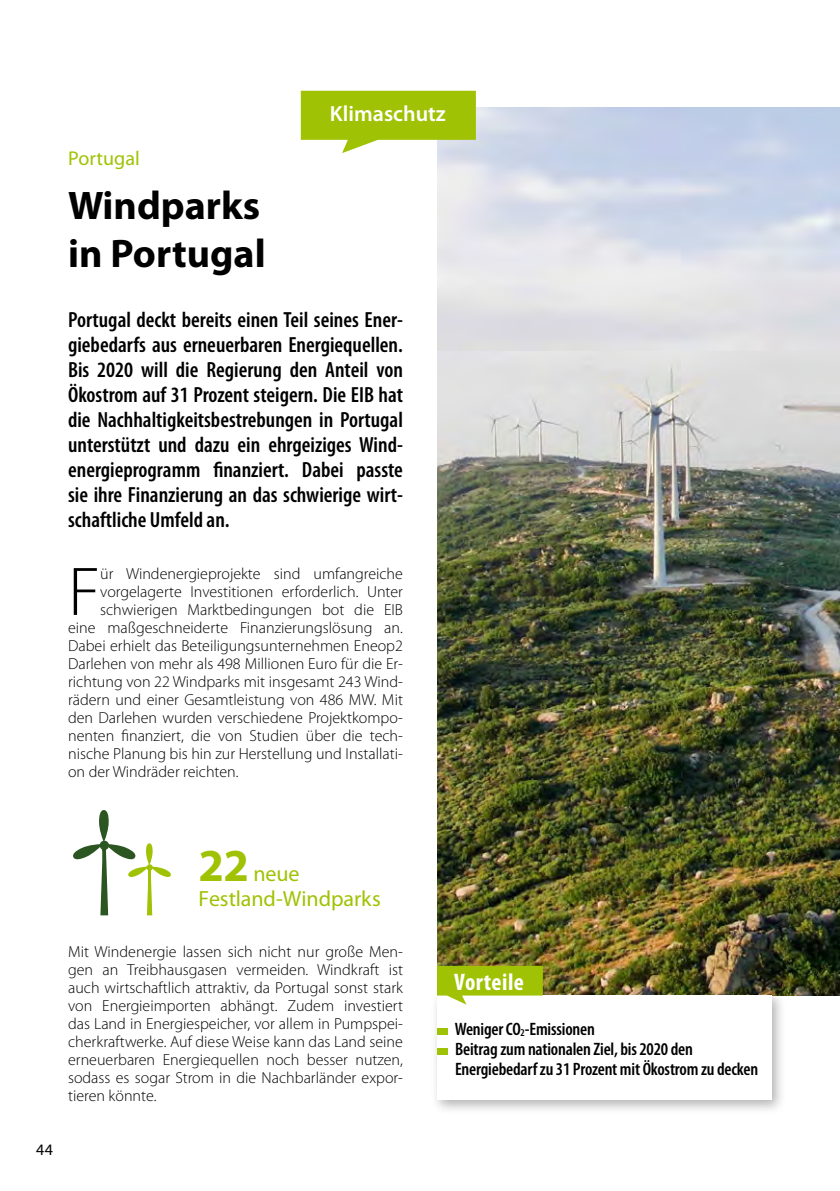
<style>
.page{position:relative;width:840px;height:1191px;background:#fff}
.page>*{position:absolute;margin:0;border:0;box-sizing:border-box;transform-origin:0 0}
.t1{font:300 69.4px "Myriad Pro";color:#000}
.t2{font:700 40px/48px "Myriad Pro";color:#000}
.t3{font:700 condensed 24px "Myriad Pro";letter-spacing:.02em;color:#fff}
.t4{font:600 condensed 22px/25px "Myriad Pro";color:#000;text-align:justify}
.t5{font:22px/25.2px "Myriad Pro";letter-spacing:-.005em;color:#9fc204}
.t6{font:600 22px "Myriad Pro";color:#fff}
.t7{font:20px "Myriad Pro";color:#9fc204}
.t8{font:600 condensed 18px/20px "Myriad Pro";letter-spacing:-.01em;color:#000}
.t9{font:300 16px/18px "Myriad Pro";color:#000;text-align:justify}
.t10{font:16px "Myriad Pro";color:#000}
.s1{font-weight:700;font-size:46px}
</style>
<div class="page">
<img style="left:437px;top:108px;width:402px;height:887px">
<div style="left:429px;top:988px;width:357px;height:127px;background:#000;opacity:.3"></div>
<div style="left:437px;top:995px;width:334px;height:105px;background:#fff"></div>
<div style="left:437px;top:1028px;width:10px;height:6px;background:#9fc204"></div>
<div style="left:437px;top:1048px;width:10px;height:6px;background:#9fc204"></div>
<svg style="left:300px;top:91px;width:175px;height:62px;background:#b0cc34"></svg>
<svg style="left:73px;top:810px;width:98px;height:106px"></svg>
<svg style="left:437px;top:965px;width:105px;height:39px"></svg>
<p class="t7" style="left:68px;top:147px;width:73px">Portugal</p>
<h2 class="t2" style="left:68px;top:182px;width:199px">Windparks in Portugal</h2>
<h3 class="t6" style="left:330px;top:102px;width:117px">Klimaschutz</h3>
<p class="t4" style="left:68px;top:307px;width:336px">Portugal deckt bereits einen Teil seines Ener&shy;giebedarfs aus erneuerbaren Energiequellen.<br>Bis 2020 will die Regierung den Anteil von Ökostrom auf 31 Prozent steigern. Die EIB hat die Nachhaltigkeitsbestrebungen in Portugal unterstützt und dazu ein ehrgeiziges Wind&shy;energieprogramm finanziert. Dabei passte sie ihre Finanzierung an das schwierige wirt&shy;schaftliche Umfeld an.</p>
<h1 class="t1" style="left:68px;top:553px;width:34px">F</h1>
<p class="t9" style="left:100px;top:565px;width:304px">ür Windenergieprojekte sind umfangreiche</p>
<p class="t9" style="left:100px;top:583px;width:304px">vorgelagerte Investitionen erforderlich. Unter</p>
<p class="t9" style="left:100px;top:601px;width:304px">schwierigen Marktbedingungen bot die EIB</p>
<p class="t9" style="left:68px;top:619px;width:336px">eine maßgeschneiderte Finanzierungslösung an.</p>
<p class="t9" style="left:68px;top:637px;width:336px">Dabei erhielt das Beteiligungsunternehmen Eneop2</p>
<p class="t9" style="left:68px;top:655px;width:336px">Darlehen von mehr als 498 Millionen Euro für die Er-</p>
<p class="t9" style="left:68px;top:673px;width:336px">richtung von 22 Windparks mit insgesamt 243 Wind-</p>
<p class="t9" style="left:68px;top:691px;width:336px">rädern und einer Gesamtleistung von 486 MW. Mit</p>
<p class="t9" style="left:68px;top:709px;width:336px">den Darlehen wurden verschiedene Projektkompo-</p>
<p class="t9" style="left:68px;top:727px;width:336px">nenten finanziert, die von Studien über die tech-</p>
<p class="t9" style="left:68px;top:745px;width:336px">nische Planung bis hin zur Herstellung und Installati-</p>
<p class="t9" style="left:68px;top:763px;width:172px">on der Windräder reichten.</p>
<h3 class="t5" style="left:198px;top:861px;width:183px"><span class="s1">22</span> neue<br>Festland-Windparks</h3>
<p class="t9" style="left:68px;top:943px;width:336px">Mit Windenergie lassen sich nicht nur große Men&shy;gen an Treibhausgasen vermeiden. Windkraft ist auch wirtschaftlich attraktiv, da Portugal sonst stark von Energieimporten abhängt. Zudem investiert das Land in Energiespeicher, vor allem in Pumpspei&shy;cherkraftwerke. Auf diese Weise kann das Land seine erneuerbaren Energiequellen noch besser nutzen, sodass es sogar Strom in die Nachbarländer expor&shy;tieren könnte.</p>
<p class="t10" style="left:36px;top:1141px;width:18px">44</p>
<h3 class="t3" style="left:454px;top:968px;width:71px">Vorteile</h3>
<p class="t8" style="left:454px;top:1019px;width:305px">Weniger CO<sub>2</sub>-Emissionen<br>Beitrag zum nationalen Ziel, bis 2020 den<br>Energiebedarf zu 31 Prozent mit Ökostrom zu decken</p>
</div>
